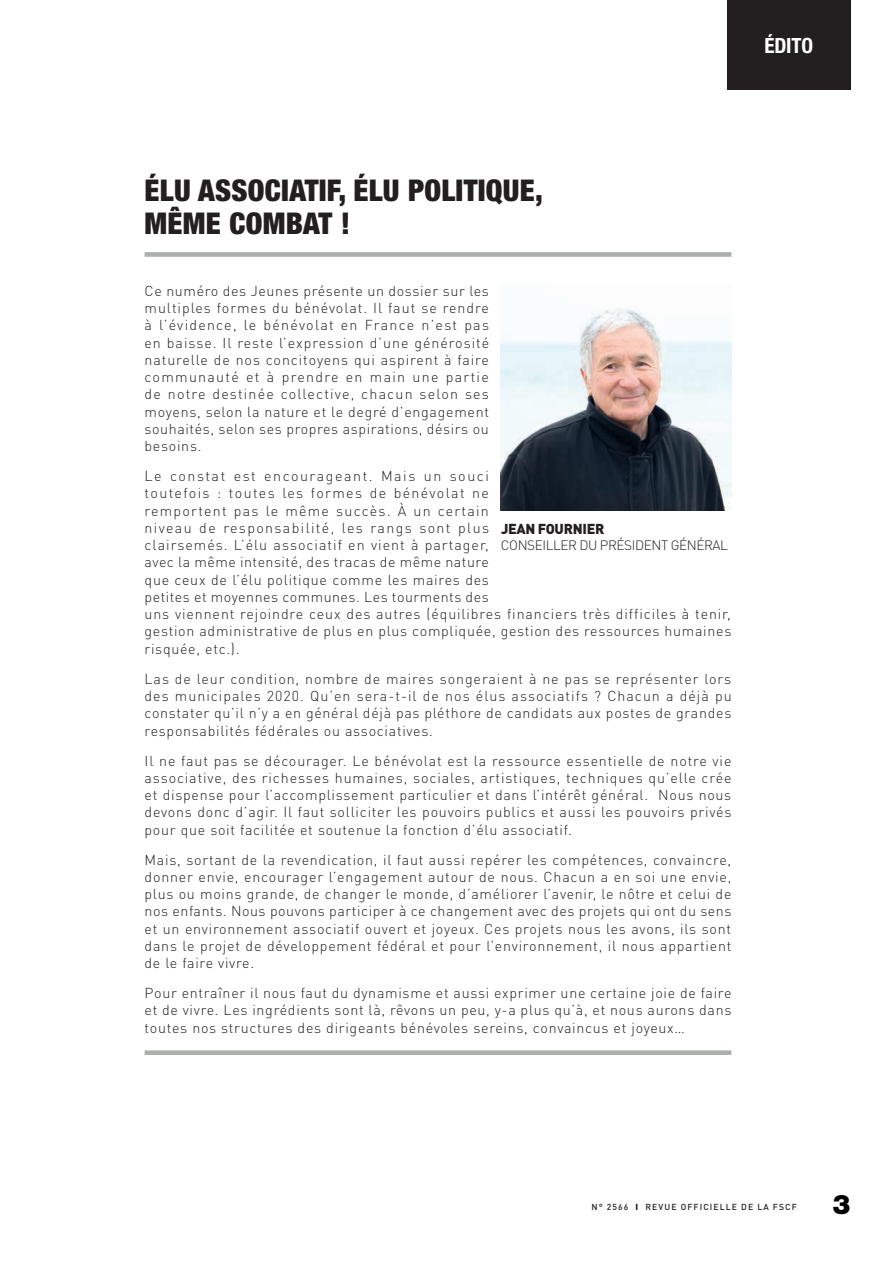
<style>
.page{position:relative;width:893px;height:1263px;background:#fff}
.page>*{position:absolute;margin:0;border:0;box-sizing:border-box;transform-origin:0 0}
.t1{font:900 condensed 30px/33px "Helvetica Neue LT Std";letter-spacing:.01em;color:#231f20}
.t2{font:900 27px "Helvetica Neue LT Std";color:#010101}
.t3{font:700 condensed 21px "Helvetica Neue LT Std";letter-spacing:-.01em;color:#fff}
.t4{font:300 14.25px/17.2px "DIN Pro";letter-spacing:.05em;color:#231f20;text-align:justify}
.t5{font:900 14.25px "DIN Pro";letter-spacing:-.02em;color:#231f20}
.t6{font:300 13.5px "DIN Pro";letter-spacing:-.03em;color:#231f20}
.t7{font:500 8.7px "DIN Pro";letter-spacing:.125em;color:#231f20}
.s1{font-weight:900}
</style>
<div class="page">
<div style="left:727px;top:0;width:123px;height:89px;background:#231f20"></div>
<div style="left:145px;top:1050px;width:586px;height:5px;background:#aab0ab"></div>
<div style="left:145px;top:252px;width:586px;height:5px;background:#aab0ab"></div>
<img style="left:501px;top:308px;width:230px;height:202px">
<h3 class="t3" style="left:764px;top:33px;width:50px">ÉDITO</h3>
<h1 class="t1" style="left:145px;top:173px;width:400px">ÉLU ASSOCIATIF, ÉLU POLITIQUE,<br>MÊME COMBAT !</h1>
<p class="t4" style="left:145px;top:281px;width:346px">Ce numéro des Jeunes présente un dossier sur les multiples formes du bénévolat. Il faut se rendre à l’évidence, le bénévolat en France n’est pas en baisse. Il reste l’expression d’une générosité naturelle de nos concitoyens qui aspirent à faire communauté et à prendre en main une partie de notre destinée collective, chacun selon ses moyens, selon la nature et le degré d’engagement souhaités, selon ses propres aspirations, désirs ou besoins.</p>
<p class="t4" style="left:145px;top:467px;width:588px;text-align:left">Le constat est encourageant. Mais un souci<br>toutefois : toutes les formes de bénévolat ne<br>remportent pas le même succès. À un certain<br>niveau de responsabilité, les rangs sont plus<br>clairsemés. L’élu associatif en vient à partager,<br>avec la même intensité, des tracas de même nature<br>que ceux de l’élu politique comme les maires des<br>petites et moyennes communes. Les tourments des<br>uns viennent rejoindre ceux des autres (équilibres financiers très difficiles à tenir, gestion administrative de plus en plus compliquée, gestion des ressources humaines risquée, etc.).</p>
<p class="t4" style="left:145px;top:669px;width:589px">Las de leur condition, nombre de maires songeraient à ne pas se représenter lors des municipales 2020. Qu’en sera-t-il de nos élus associatifs ? Chacun a déjà pu constater qu’il n’y a en général déjà pas pléthore de candidats aux postes de grandes responsabilités fédérales ou associatives.</p>
<p class="t4" style="left:145px;top:751px;width:588px">Il ne faut pas se décourager. Le bénévolat est la ressource essentielle de notre vie associative, des richesses humaines, sociales, artistiques, techniques qu’elle crée et dispense pour l’accomplissement particulier et dans l’intérêt général. Nous nous devons donc d’agir. Il faut solliciter les pouvoirs publics et aussi les pouvoirs privés pour que soit facilitée et soutenue la fonction d’élu associatif.</p>
<p class="t4" style="left:145px;top:850px;width:588px">Mais, sortant de la revendication, il faut aussi repérer les compétences, convaincre, donner envie, encourager l’engagement autour de nous. Chacun a en soi une envie, plus ou moins grande, de changer le monde, d’améliorer l’avenir, le nôtre et celui de nos enfants. Nous pouvons participer à ce changement avec des projets qui ont du sens et un environnement associatif ouvert et joyeux. Ces projets nous les avons, ils sont dans le projet de développement fédéral et pour l’environnement, il nous appartient de le faire vivre.</p>
<p class="t4" style="left:145px;top:984px;width:588px">Pour entraîner il nous faut du dynamisme et aussi exprimer une certaine joie de faire et de vivre. Les ingrédients sont là, rêvons un peu, y-a plus qu’à, et nous aurons dans toutes nos structures des dirigeants bénévoles sereins, convaincus et joyeux…</p>
<p class="t5" style="left:501px;top:519px;width:105px">JEAN FOURNIER</p>
<p class="t6" style="left:501px;top:536px;width:228px">CONSEILLER DU PRÉSIDENT GÉNÉRAL</p>
<p class="t7" style="left:592px;top:1201px;width:207px">N° 2566 <span class="s1">I</span> REVUE OFFICIELLE DE LA FSCF</p>
<h2 class="t2" style="left:832px;top:1188px;width:20px">3</h2>
</div>
